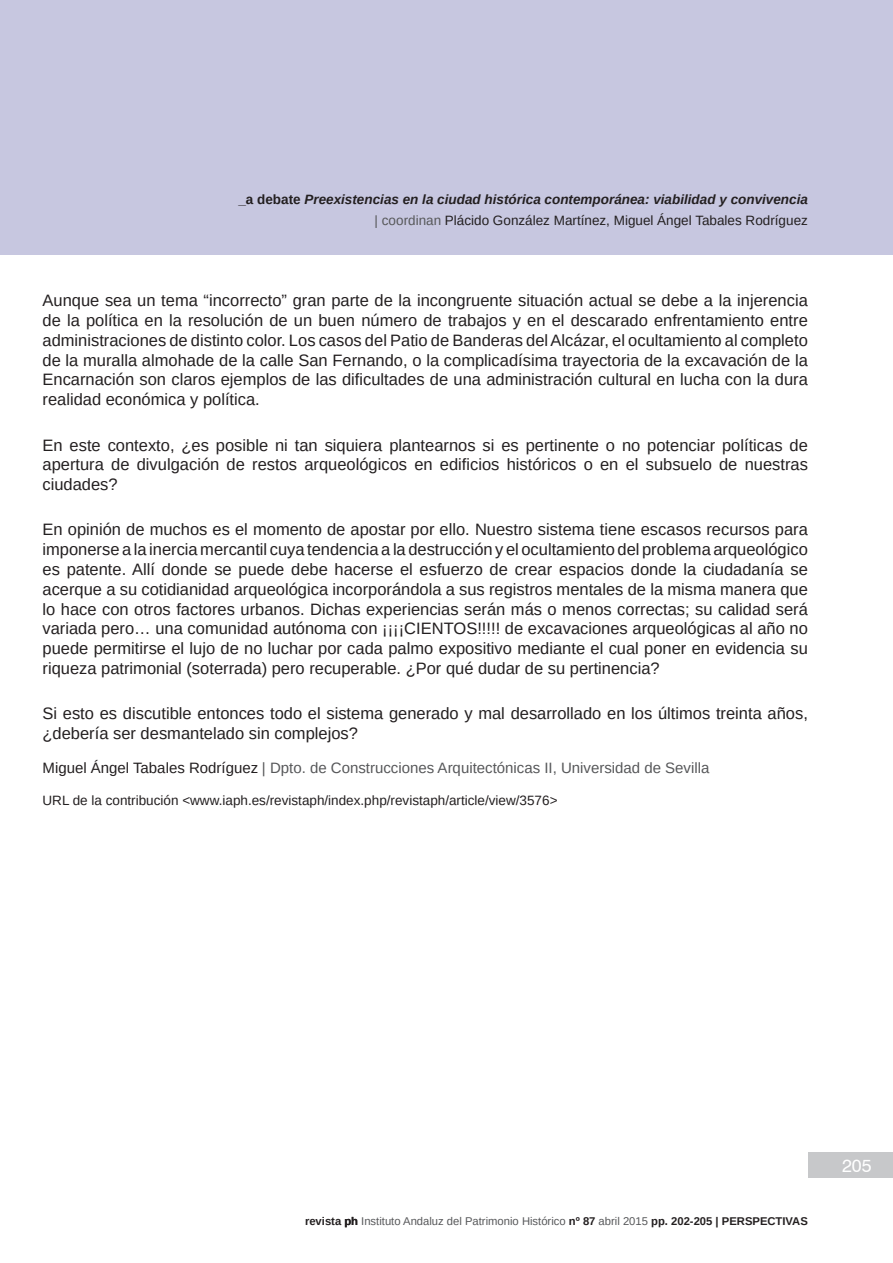
<style>
.page{position:relative;width:893px;height:1263px;background:#fff}
.page>*{position:absolute;margin:0;border:0;box-sizing:border-box;transform-origin:0 0}
.t1{font:18px "Swiss 721 BT";color:#fff}
.Introducción{font:16.5px/19.8px "Arimo";color:#231f20;text-align:justify}
.URL{font:15px "Arimo";color:#57585a}
.t2{font:italic 700 13.5px/21px "Arimo";color:#231f20;text-align:right}
.URL-2{font:13.5px "Arimo";color:#231f20}
.t3{font:11.25px "Arimo";color:#57585a}
.s1{font-style:normal}
.s2{font-weight:400;font-style:normal;color:#57585a}
.s3{font-weight:400;font-style:normal}
.s4{color:#231f20}
.s5{font-weight:700;color:#231f20}
</style>
<div class="page">
<div style="left:0;top:0;width:893px;height:255px;background:#c7c7e0"></div>
<div style="left:808px;top:1152px;width:85px;height:26px;background:#c7c8ca"></div>
<p class="t2" style="left:238px;top:189px;width:571px"><span class="s1">_a debate</span> Preexistencias en la ciudad histórica contemporánea: viabilidad y convivencia <span class="s2">| coordinan</span> <span class="s3">Plácido González Martínez, Miguel Ángel Tabales Rodríguez</span></p>
<p class="Introducción" style="left:43px;top:291px;width:767px">Aunque sea un tema “incorrecto” gran parte de la incongruente situación actual se debe a la injerencia de la política en la resolución de un buen número de trabajos y en el descarado enfrentamiento entre administraciones de distinto color. Los casos del Patio de Banderas del Alcázar, el ocultamiento al completo de la muralla almohade de la calle San Fernando, o la complicadísima trayectoria de la excavación de la Encarnación son claros ejemplos de las dificultades de una administración cultural en lucha con la dura realidad económica y política.</p>
<p class="Introducción" style="left:43px;top:435px;width:767px">En este contexto, ¿es posible ni tan siquiera plantearnos si es pertinente o no potenciar políticas de apertura de divulgación de restos arqueológicos en edificios históricos o en el subsuelo de nuestras ciudades?</p>
<p class="Introducción" style="left:43px;top:520px;width:767px">En opinión de muchos es el momento de apostar por ello. Nuestro sistema tiene escasos recursos para imponerse a la inercia mercantil cuya tendencia a la destrucción y el ocultamiento del problema arqueológico es patente. Allí donde se puede debe hacerse el esfuerzo de crear espacios donde la ciudadanía se acerque a su cotidianidad arqueológica incorporándola a sus registros mentales de la misma manera que lo hace con otros factores urbanos. Dichas experiencias serán más o menos correctas; su calidad será variada pero… una comunidad autónoma con ¡¡¡¡CIENTOS!!!!! de excavaciones arqueológicas al año no puede permitirse el lujo de no luchar por cada palmo expositivo mediante el cual poner en evidencia su riqueza patrimonial (soterrada) pero recuperable. ¿Por qué dudar de su pertinencia?</p>
<p class="Introducción" style="left:43px;top:704px;width:767px">Si esto es discutible entonces todo el sistema generado y mal desarrollado en los últimos treinta años, ¿debería ser desmantelado sin complejos?</p>
<p class="URL" style="left:43px;top:758px;width:668px"><span class="s4">Miguel Ángel Tabales Rodríguez</span> | Dpto. de Construcciones Arquitectónicas II, Universidad de Sevilla</p>
<p class="URL-2" style="left:43px;top:792px;width:517px">URL de la contribución &lt;www.iaph.es/revistaph/index.php/revistaph/article/view/3576&gt;</p>
<p class="t3" style="left:305px;top:1213px;width:504px"><span class="s5">revista ph</span> Instituto Andaluz del Patrimonio Histórico <span class="s5">nº 87</span> abril 2015 <span class="s5">pp. 202-205 | pERSPECTIVAS</span></p>
<p class="t1" style="left:842px;top:1154px;width:31px">205</p>
</div>
